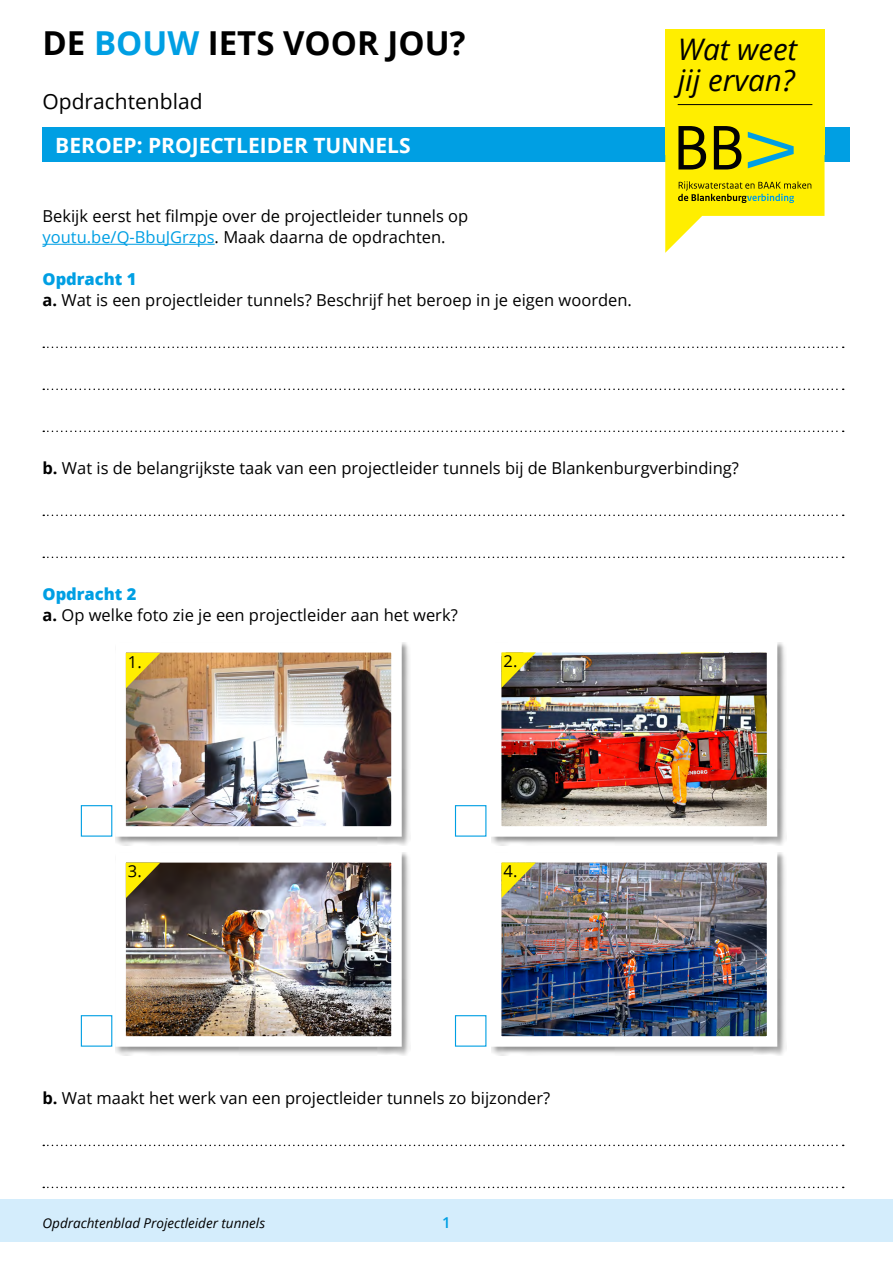
<style>
.page{position:relative;width:893px;height:1263px;background:#fff}
.page>*{position:absolute;margin:0;border:0;box-sizing:border-box;transform-origin:0 0}
.t1{font:700 33px "Open Sans";color:#000}
.t2{font:italic 29.7px "Open Sans";color:#000}
.t3{font:700 21px "Open Sans";color:#fff}
.t4{font:21px "Open Sans";color:#000}
.t5{font:16.5px "Open Sans";color:#000}
.t6{font:800 16.5px "Open Sans";color:#009fe3}
.t7{font:600 15px "Open Sans";color:#009fe3}
.t8{font:italic 13.5px "Open Sans";color:#000}
.s1{color:#009fe3}
.s2{font-weight:700}
</style>
<div class="page">
<div style="left:0;top:1200px;width:893px;height:42px;background:#d4edfc"></div>
<hr style="left:43px;top:244px;width:172px;height:1px;background:#009fe3">
<svg style="left:43px;top:347px;width:801px;height:1px"></svg>
<svg style="left:43px;top:389px;width:801px;height:1px"></svg>
<svg style="left:43px;top:431px;width:801px;height:1px"></svg>
<svg style="left:43px;top:515px;width:801px;height:1px"></svg>
<svg style="left:43px;top:557px;width:801px;height:1px"></svg>
<svg style="left:43px;top:1145px;width:801px;height:1px"></svg>
<svg style="left:43px;top:1187px;width:801px;height:1px"></svg>
<div style="left:43px;top:128px;width:807px;height:34px;background:#009fe3"></div>
<div style="left:665px;top:30px;width:159px;height:125px;background:#fe0"></div>
<hr style="left:678px;top:104px;width:134px;height:1px;background:#000">
<svg style="left:665px;top:126px;width:159px;height:127px"></svg>
<div style="left:491px;top:852px;width:295px;height:203px;background:#000;opacity:.4"></div>
<img style="left:502px;top:863px;width:264px;height:173px">
<div style="left:491px;top:852px;width:286px;height:195px;border:10px solid #fff"></div>
<div style="left:115px;top:852px;width:296px;height:203px;background:#000;opacity:.4"></div>
<img style="left:126px;top:863px;width:265px;height:173px">
<div style="left:115px;top:852px;width:287px;height:195px;border:10px solid #fff"></div>
<div style="left:491px;top:642px;width:295px;height:203px;background:#000;opacity:.4"></div>
<img style="left:502px;top:653px;width:264px;height:173px">
<div style="left:115px;top:642px;width:296px;height:203px;background:#000;opacity:.4"></div>
<img style="left:126px;top:653px;width:265px;height:173px">
<div style="left:115px;top:642px;width:287px;height:195px;border:10px solid #fff"></div>
<div style="left:81px;top:805px;width:31px;height:32px;background:#fff;border:1px solid #009fe3"></div>
<div style="left:455px;top:805px;width:31px;height:32px;background:#fff;border:1px solid #009fe3"></div>
<div style="left:81px;top:1015px;width:31px;height:32px;background:#fff;border:1px solid #009fe3"></div>
<div style="left:455px;top:1015px;width:31px;height:32px;background:#fff;border:1px solid #009fe3"></div>
<svg style="left:126px;top:653px;width:34px;height:35px"></svg>
<svg style="left:501px;top:652px;width:35px;height:36px"></svg>
<svg style="left:126px;top:863px;width:34px;height:35px"></svg>
<svg style="left:501px;top:862px;width:35px;height:36px"></svg>
<p class="t1" style="left:43px;top:20px;width:424px">DE <span class="s1">BOUW</span> IETS VOOR JOU?</p>
<p class="t4" style="left:43px;top:87px;width:162px">Opdrachtenblad</p>
<p class="t3" style="left:55px;top:130px;width:357px">BEROEP: PROJECTLEIDER TUNNELS</p>
<p class="t5" style="left:43px;top:205px;width:427px">Bekijk eerst het filmpje over de projectleider tunnels op</p>
<p class="t5" style="left:43px;top:226px;width:405px"><span class="s1">youtu.be/Q-BbuJGrzps</span>. Maak daarna de opdrachten.</p>
<p class="t6" style="left:43px;top:266px;width:95px">Opdracht 1</p>
<p class="t5" style="left:43px;top:289px;width:591px"><span class="s2">a.</span> Wat is een projectleider tunnels? Beschrijf het beroep in je eigen woorden.</p>
<p class="t2" style="left:678px;top:29px;width:121px">Wat weet</p>
<p class="t2" style="left:678px;top:60px;width:118px">jij ervan?</p>
<p class="t5" style="left:43px;top:457px;width:698px"><span class="s2">b.</span> Wat is de belangrijkste taak van een projectleider tunnels bij de Blankenburgverbinding?</p>
<p class="t6" style="left:43px;top:581px;width:95px">Opdracht 2</p>
<p class="t5" style="left:43px;top:604px;width:417px"><span class="s2">a.</span> Op welke foto zie je een projectleider aan het werk?</p>
<p class="t5" style="left:128px;top:650px;width:15px">1.</p>
<p class="t5" style="left:504px;top:650px;width:15px">2.</p>
<p class="t5" style="left:128px;top:860px;width:15px">3.</p>
<p class="t5" style="left:504px;top:860px;width:15px">4.</p>
<p class="t5" style="left:43px;top:1087px;width:509px"><span class="s2">b.</span> Wat maakt het werk van een projectleider tunnels zo bijzonder?</p>
<p class="t8" style="left:43px;top:1214px;width:224px">Opdrachtenblad Projectleider tunnels</p>
<p class="t7" style="left:442px;top:1213px;width:10px">1</p>
</div>
